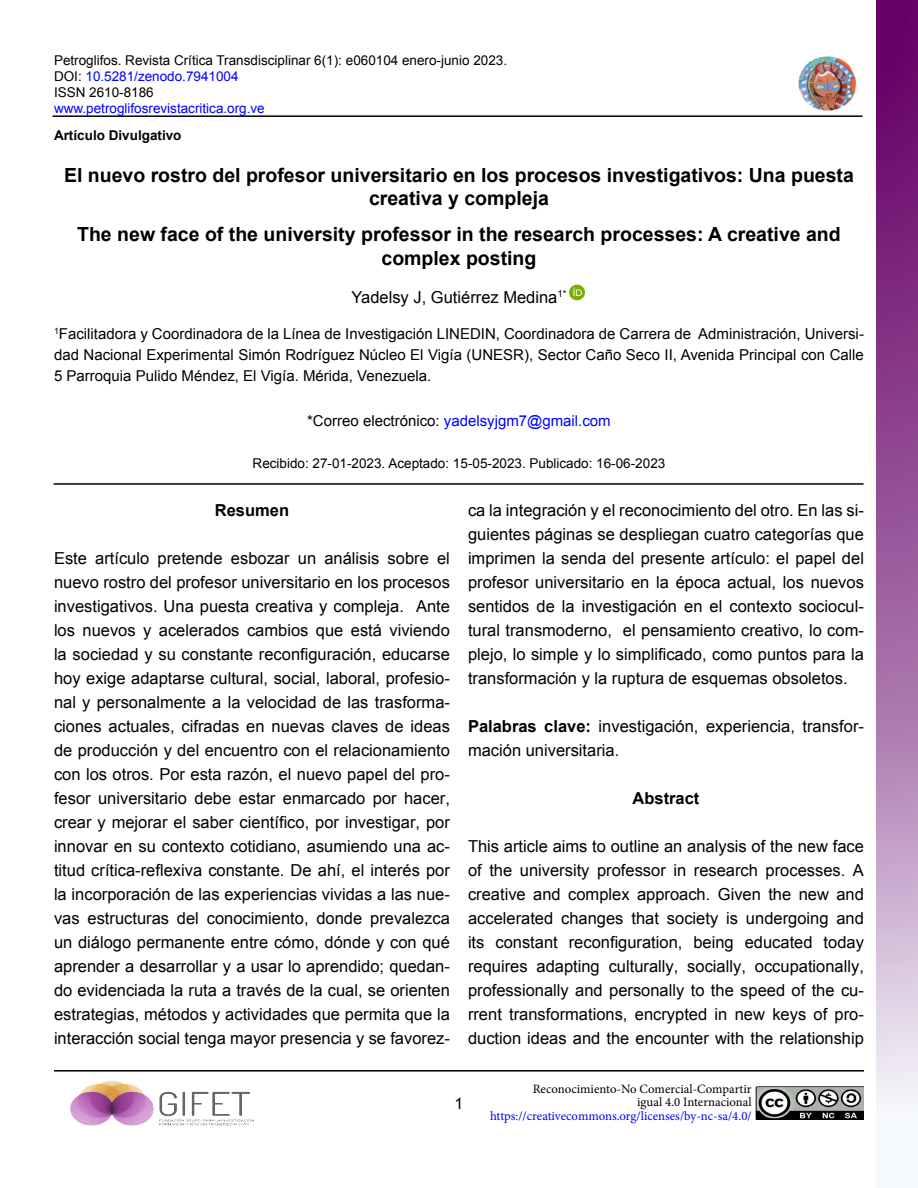
<style>
.page{position:relative;width:918px;height:1188px;background:#fff}
.page>*{position:absolute;margin:0;border:0;box-sizing:border-box;transform-origin:0 0}
.t1{font:700 19.5px/23.4px "Arial";color:#000;text-align:center}
.t2{font:16.5px/24px "Arial";color:#000;text-align:justify}
.t3{font:700 16.5px "Arial";color:#000}
.t4{font:15.75px "Arial";color:#000}
.t5{font:15px/21px "Arial";color:#000;text-align:justify}
.t6{font:15px "Arial";color:#00f}
.t7{font:13.5px "Arial";color:#000}
.t8{font:13.5px "Arial";color:#00f}
.t9{font:700 13.5px "Arial";color:#000}
.t10{font:12.75px "Minion Pro";color:#000}
.t11{font:12.75px "Minion Pro";letter-spacing:-.005em;color:#00f}
.s1{color:#000}
.s2{font-weight:700}
</style>
<div class="page">
<hr style="left:52px;top:115px;width:810px;height:2px;background:#000">
<hr style="left:54px;top:483px;width:810px;height:2px;background:#000">
<hr style="left:54px;top:1070px;width:810px;height:2px;background:#000">
<img style="left:798px;top:56px;width:58px;height:55px">
<svg style="left:876px;top:0;width:42px;height:1108px;background:#a064a2"></svg>
<img style="left:70px;top:1081px;width:184px;height:45px">
<img style="left:755px;top:1087px;width:109px;height:33px">
<img style="left:569px;top:284px;width:17px;height:17px">
<p class="t7" style="left:54px;top:51px;width:455px">Petroglifos. Revista Crítica Transdisciplinar 6(1): e060104 enero-junio 2023.</p>
<p class="t8" style="left:54px;top:67px;width:186px"><span class="s1">DOI:</span> 10.5281/zenodo.7941004</p>
<p class="t7" style="left:54px;top:83px;width:101px">ISSN 2610-8186</p>
<p class="t8" style="left:54px;top:100px;width:212px">www.petroglifosrevistacritica.org.ve</p>
<p class="t9" style="left:54px;top:126px;width:129px">Artículo Divulgativo</p>
<h1 class="t1" style="left:64px;top:164px;width:791px">El nuevo rostro del profesor universitario en los procesos investigativos: Una puesta creativa y compleja</h1>
<h1 class="t1" style="left:77px;top:223px;width:765px">The new face of the university professor in the research processes: A creative and complex posting</h1>
<p class="t2" style="left:351px;top:285px;width:217px">Yadelsy J, Gutiérrez Medina<sup>1*</sup></p>
<p class="t5" style="left:54px;top:323px;width:811px"><sup>1</sup>Facilitadora y Coordinadora de la Línea de Investigación LINEDIN, Coordinadora de Carrera de Administración, Universi&shy;dad Nacional Experimental Simón Rodríguez Núcleo El Vigía (UNESR), Sector Caño Seco II, Avenida Principal con Calle 5 Parroquia Pulido Méndez, El Vigía. Mérida, Venezuela.</p>
<p class="t6" style="left:307px;top:411px;width:305px"><span class="s1">*Correo electrónico:</span> yadelsyjgm7@gmail.com</p>
<p class="t7" style="left:253px;top:454px;width:414px">Recibido: 27-01-2023. Aceptado: 15-05-2023. Publicado: 16-06-2023</p>
<h2 class="t3" style="left:215px;top:499px;width:76px">Resumen</h2>
<p class="t2" style="left:54px;top:546px;width:397px">Este artículo pretende esbozar un análisis sobre el nuevo rostro del profesor universitario en los procesos investigativos. Una puesta creativa y compleja. Ante los nuevos y acelerados cambios que está viviendo la sociedad y su constante reconfiguración, educarse hoy exige adaptarse cultural, social, laboral, profesio&shy;nal y personalmente a la velocidad de las trasforma&shy;ciones actuales, cifradas en nuevas claves de ideas de producción y del encuentro con el relacionamiento con los otros. Por esta razón, el nuevo papel del pro&shy;fesor universitario debe estar enmarcado por hacer, crear y mejorar el saber científico, por investigar, por innovar en su contexto cotidiano, asumiendo una ac&shy;titud crítica-reflexiva constante. De ahí, el interés por la incorporación de las experiencias vividas a las nue&shy;vas estructuras del conocimiento, donde prevalezca un diálogo permanente entre cómo, dónde y con qué aprender a desarrollar y a usar lo aprendido; quedan&shy;do evidenciada la ruta a través de la cual, se orienten estrategias, métodos y actividades que permita que la interacción social tenga mayor presencia y se favorez-</p>
<p class="t2" style="left:468px;top:498px;width:398px">ca la integración y el reconocimiento del otro. En las si&shy;guientes páginas se despliegan cuatro categorías que imprimen la senda del presente artículo: el papel del profesor universitario en la época actual, los nuevos sentidos de la investigación en el contexto sociocul&shy;tural transmoderno, el pensamiento creativo, lo com&shy;plejo, lo simple y lo simplificado, como puntos para la transformación y la ruptura de esquemas obsoletos.</p>
<p class="t2" style="left:468px;top:714px;width:397px"><span class="s2">Palabras clave:</span> investigación, experiencia, transfor&shy;mación universitaria.</p>
<h2 class="t3" style="left:633px;top:787px;width:68px">Abstract</h2>
<p class="t2" style="left:468px;top:834px;width:398px">This article aims to outline an analysis of the new face of the university professor in research processes. A creative and complex approach. Given the new and accelerated changes that society is undergoing and its constant reconfiguration, being educated today requires adapting culturally, socially, occupationally, professionally and personally to the speed of the cu&shy;rrent transformations, encrypted in new keys of pro&shy;duction ideas and the encounter with the relationship</p>
<p class="t4" style="left:455px;top:1093px;width:10px">1</p>
<p class="t10" style="left:533px;top:1080px;width:221px">Reconocimiento-No Comercial-Compartir</p>
<p class="t10" style="left:637px;top:1094px;width:116px">igual 4.0 Internacional</p>
<p class="t11" style="left:490px;top:1107px;width:263px">https://creativecommons.org/licenses/by-nc-sa/4.0/</p>
</div>
